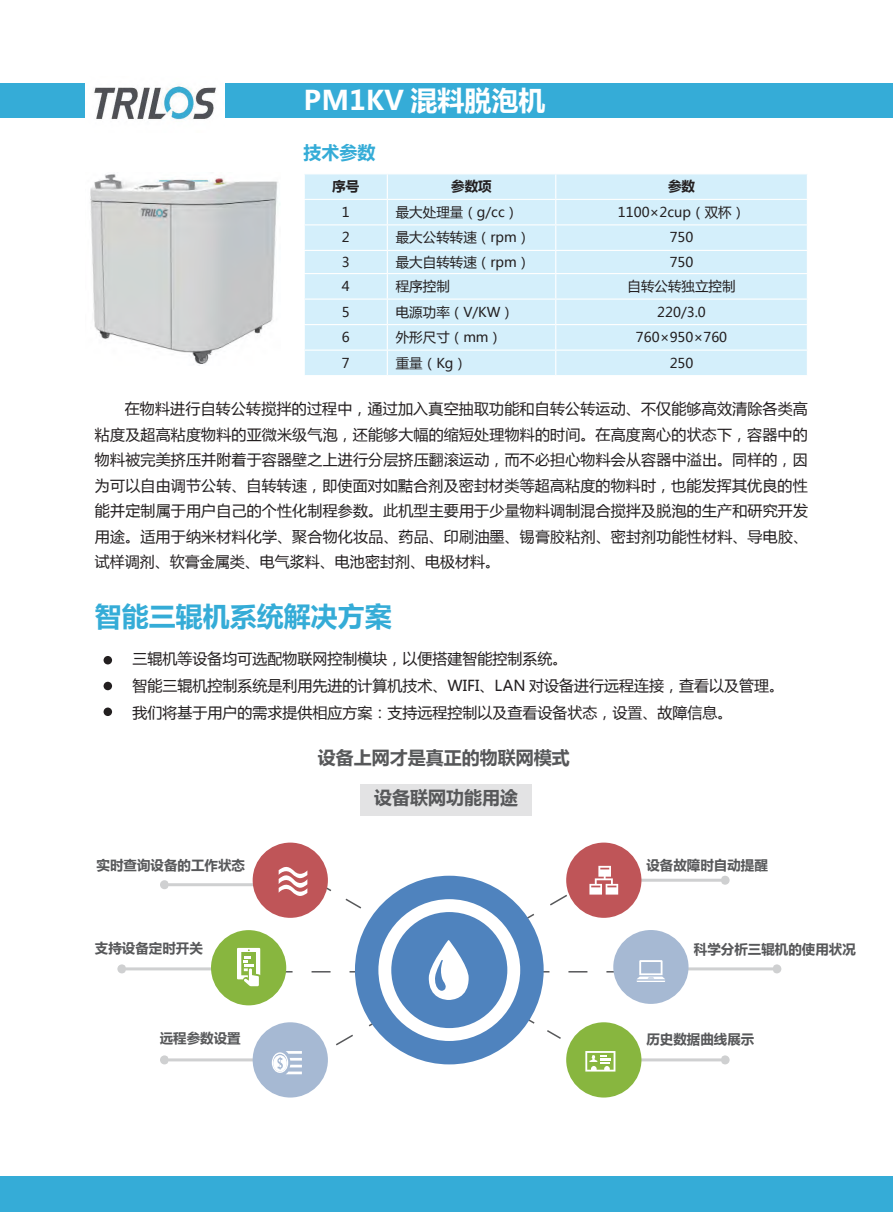
<style>
.page{position:relative;width:893px;height:1212px;background:#fff}
.page>*{position:absolute;margin:0;border:0;box-sizing:border-box;transform-origin:0 0}
.t1{font:700 27px "Microsoft Ya Hei";color:#35acd7}
.t2{font:700 27px "Microsoft Ya Hei";color:#fff}
.t3{font:700 18px "Microsoft Ya Hei";color:#57585a}
.t4{font:700 18px "Microsoft Ya Hei";color:#35acd7}
.t5{font:15px/25.5px "Microsoft Ya Hei";color:#231f20;text-align:justify}
.t6{font:13.5px "Microsoft Ya Hei";color:#231f20}
.t7{font:700 13.5px "Microsoft Ya Hei";color:#57585a}
.t8{font:700 13.5px "Microsoft Ya Hei";color:#231f20}
</style>
<div class="page">
<div style="left:360px;top:783px;width:172px;height:32px;background:#e3e3e4"></div>
<svg style="left:544px;top:971px;width:69px;height:1px"></svg>
<svg style="left:286px;top:971px;width:69px;height:1px"></svg>
<svg style="left:314px;top:886px;width:79px;height:41px"></svg>
<svg style="left:160px;top:880px;width:94px;height:9px"></svg>
<svg style="left:117px;top:964px;width:94px;height:9px"></svg>
<svg style="left:160px;top:1055px;width:93px;height:9px"></svg>
<svg style="left:641px;top:876px;width:89px;height:9px"></svg>
<svg style="left:688px;top:964px;width:93px;height:9px"></svg>
<svg style="left:641px;top:1055px;width:89px;height:9px"></svg>
<div style="left:0;top:84px;width:893px;height:34px;background:#35acd7"></div>
<div style="left:0;top:1177px;width:893px;height:35px;background:#35acd7"></div>
<img style="left:90px;top:174px;width:188px;height:192px">
<img style="left:85px;top:84px;width:140px;height:36px">
<div style="left:388px;top:174px;width:419px;height:201px;background:#d4effb"></div>
<hr style="left:387px;top:199px;width:169px;height:1px;background:#fff">
<hr style="left:556px;top:199px;width:252px;height:1px;background:#fff">
<hr style="left:387px;top:224px;width:169px;height:1px;background:#fff">
<hr style="left:556px;top:224px;width:252px;height:1px;background:#fff">
<hr style="left:387px;top:250px;width:169px;height:1px;background:#fff">
<hr style="left:556px;top:250px;width:252px;height:1px;background:#fff">
<hr style="left:387px;top:273px;width:169px;height:1px;background:#fff">
<hr style="left:556px;top:273px;width:252px;height:1px;background:#fff">
<hr style="left:387px;top:298px;width:169px;height:2px;background:#fff">
<hr style="left:556px;top:298px;width:252px;height:2px;background:#fff">
<hr style="left:387px;top:324px;width:169px;height:1px;background:#fff">
<hr style="left:556px;top:324px;width:252px;height:1px;background:#fff">
<hr style="left:387px;top:350px;width:169px;height:1px;background:#fff">
<svg style="left:304px;top:174px;width:84px;height:201px;background:#d7f0fb"></svg>
<hr style="left:556px;top:350px;width:252px;height:1px;background:#fff">
<svg style="left:555px;top:174px;width:1px;height:201px"></svg>
<div style="left:104px;top:656px;width:8px;height:8px;background:#231f20;border-radius:50%"></div>
<div style="left:104px;top:682px;width:8px;height:8px;background:#231f20;border-radius:50%"></div>
<div style="left:104px;top:707px;width:8px;height:9px;background:#231f20;border-radius:50%"></div>
<div style="left:355px;top:876px;width:189px;height:188px;border:23px solid #4f83be;border-radius:50%"></div>
<div style="left:391px;top:912px;width:116px;height:116px;background:#4f83be;border-radius:50%"></div>
<svg style="left:429px;top:940px;width:40px;height:60px"></svg>
<div style="left:253px;top:842px;width:75px;height:76px;background:#bf5558;border-radius:50%"></div>
<svg style="left:279px;top:867px;width:28px;height:29px"></svg>
<div style="left:211px;top:930px;width:75px;height:75px;background:#88b63f;border-radius:50%"></div>
<svg style="left:237px;top:948px;width:23px;height:38px"></svg>
<div style="left:253px;top:1022px;width:75px;height:75px;background:#a6b9d3;border-radius:50%"></div>
<svg style="left:272px;top:1014px;width:116px;height:60px"></svg>
<div style="left:566px;top:842px;width:75px;height:76px;background:#bf5558;border-radius:50%"></div>
<svg style="left:515px;top:866px;width:103px;height:60px"></svg>
<div style="left:566px;top:1022px;width:75px;height:75px;background:#88b63f;border-radius:50%"></div>
<svg style="left:519px;top:1013px;width:96px;height:58px"></svg>
<div style="left:613px;top:930px;width:75px;height:74px;background:#a6b9d3;border-radius:50%"></div>
<svg style="left:636px;top:960px;width:29px;height:22px"></svg>
<h1 class="t2" style="left:304px;top:82px;width:243px">PM1KV 混料脱泡机</h1>
<p class="t4" style="left:304px;top:140px;width:73px">技术参数</p>
<p class="t8" style="left:332px;top:177px;width:28px">序号</p>
<p class="t8" style="left:451px;top:177px;width:42px">参数项</p>
<p class="t8" style="left:668px;top:177px;width:28px">参数</p>
<p class="t6" style="left:342px;top:203px;width:9px">1</p>
<p class="t6" style="left:396px;top:203px;width:124px">最大处理量（g/cc）</p>
<p class="t6" style="left:618px;top:203px;width:129px">1100×2cup（双杯）</p>
<p class="t6" style="left:342px;top:228px;width:9px">2</p>
<p class="t6" style="left:396px;top:228px;width:136px">最大公转转速（rpm）</p>
<p class="t6" style="left:670px;top:228px;width:25px">750</p>
<p class="t6" style="left:342px;top:253px;width:9px">3</p>
<p class="t6" style="left:396px;top:253px;width:136px">最大自转转速（rpm）</p>
<p class="t6" style="left:670px;top:253px;width:25px">750</p>
<p class="t6" style="left:342px;top:277px;width:9px">4</p>
<p class="t6" style="left:396px;top:277px;width:55px">程序控制</p>
<p class="t6" style="left:628px;top:277px;width:109px">自转公转独立控制</p>
<p class="t6" style="left:342px;top:303px;width:9px">5</p>
<p class="t6" style="left:396px;top:303px;width:120px">电源功率（V/KW）</p>
<p class="t6" style="left:657px;top:303px;width:50px">220/3.0</p>
<p class="t6" style="left:342px;top:328px;width:9px">6</p>
<p class="t6" style="left:396px;top:328px;width:108px">外形尺寸（mm）</p>
<p class="t6" style="left:636px;top:328px;width:93px">760×950×760</p>
<p class="t6" style="left:342px;top:354px;width:9px">7</p>
<p class="t6" style="left:396px;top:354px;width:73px">重量（Kg）</p>
<p class="t6" style="left:670px;top:354px;width:25px">250</p>
<p class="t5" style="left:95px;top:396px;width:715px;text-indent:30px">在物料进行自转公转搅拌的过程中，通过加入真空抽取功能和自转公转运动、不仅能够高效清除各类高粘度及超高粘度物料的亚微米级气泡，还能够大幅的缩短处理物料的时间。在高度离心的状态下，容器中的物料被完美挤压并附着于容器壁之上进行分层挤压翻滚运动，而不必担心物料会从容器中溢出。同样的，因为可以自由调节公转、自转转速，即使面对如黠合剂及密封材类等超高粘度的物料时，也能发挥其优良的性能并定制属于用户自己的个性化制程参数。此机型主要用于少量物料调制混合搅拌及脱泡的生产和研究开发用途。适用于纳米材料化学、聚合物化妆品、药品、印刷油墨、锡膏胶粘剂、密封剂功能性材料、导电胶、试样调剂、软膏金属类、电气浆料、电池密封剂、电极材料。</p>
<h1 class="t1" style="left:95px;top:598px;width:299px">智能三辊机系统解决方案</h1>
<p class="t5" style="left:133px;top:645px;width:653px;line-height:27px;text-align:left">三辊机等设备均可选配物联网控制模块，以便搭建智能控制系统。<br>智能三辊机控制系统是利用先进的计算机技术、WIFI、LAN 对设备进行远程连接，查看以及管理。我们将基于用户的需求提供相应方案：支持远程控制以及查看设备状态，设置、故障信息。</p>
<p class="t3" style="left:318px;top:745px;width:253px">设备上网才是真正的物联网模式</p>
<p class="t3" style="left:374px;top:785px;width:145px">设备联网功能用途</p>
<p class="t7" style="left:97px;top:856px;width:150px">实时查询设备的工作状态</p>
<p class="t7" style="left:646px;top:856px;width:123px">设备故障时自动提醒</p>
<p class="t7" style="left:95px;top:939px;width:109px">支持设备定时开关</p>
<p class="t7" style="left:694px;top:940px;width:163px">科学分析三辊机的使用状况</p>
<p class="t7" style="left:160px;top:1028px;width:82px">远程参数设置</p>
<p class="t7" style="left:646px;top:1029px;width:109px">历史数据曲线展示</p>
</div>
